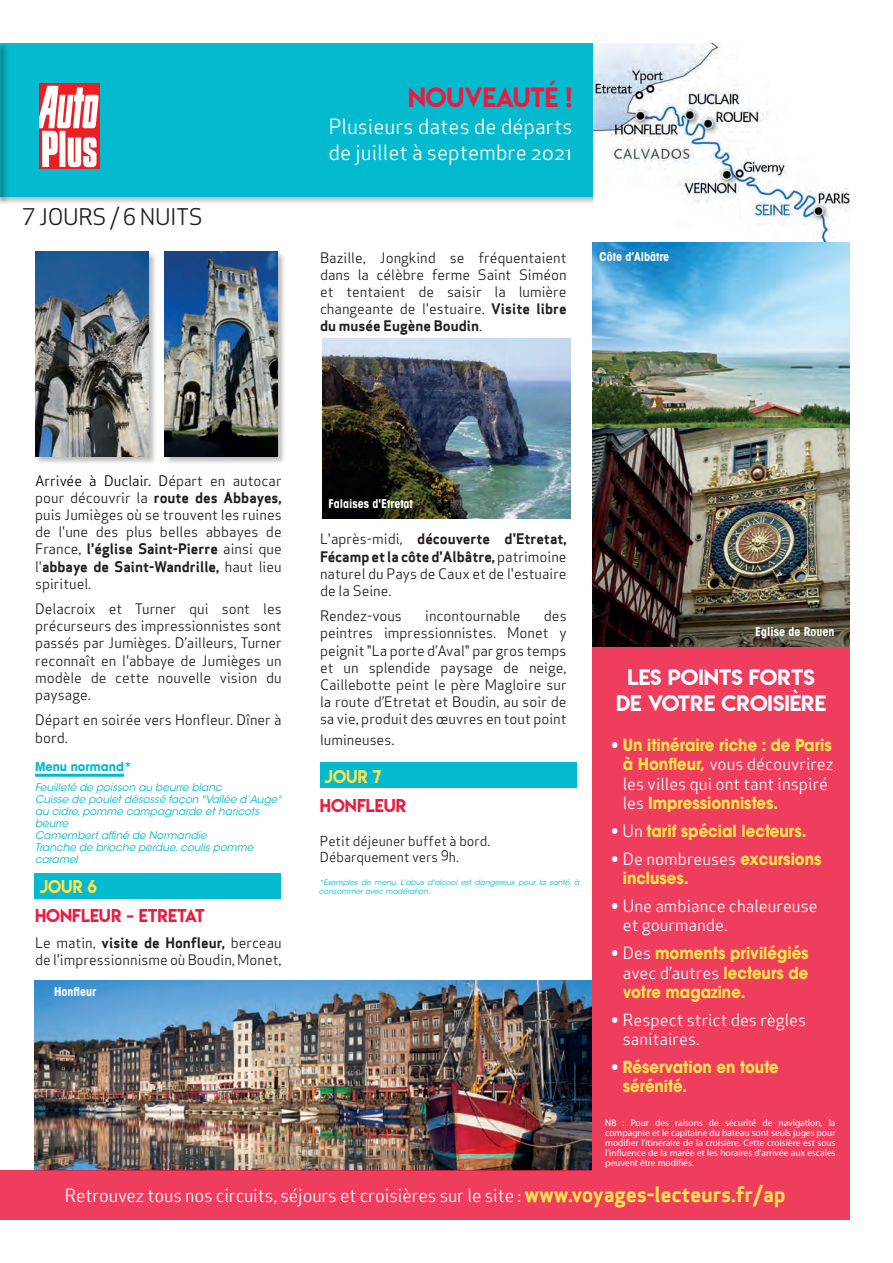
<style>
.page{position:relative;width:893px;height:1263px;background:#fff}
.page>*{position:absolute;margin:0;border:0;box-sizing:border-box;transform-origin:0 0}
.t1{font:24.75px "Lemon Milk";color:#ed1a40}
.t2{font:22.5px "Apex Sans Book T";letter-spacing:-.02em;color:#231f20}
.t3{font:20.55px/26.1px "Apex Sans Book ST";color:#fff}
.t4{font:19.95px/25.5px "Lemon Milk";color:#fff;text-align:center;scale:1.05 1}
.t5{font:18px "Apex Sans Book ST";letter-spacing:-.01em;color:#fff}
.t6{font:16.5px/19.5px "Apex Sans Book ST";color:#fff}
.t7{font:700 16.5px/19.5px "ITC Avant Garde Std";color:#ffe34f;scale:.9 1}
.t8{font:16.5px "Lemon Milk";color:#ed1a40}
.t9{font:16.5px "Lemon Milk";color:#ffe34f;scale:.95 1}
.t10{font:14.25px/17.1px "Apex Sans Book ST";color:#231f20}
.t11{font:14.25px/17.1px "Apex Sans Bold ST";color:#231f20}
.t12{font:14.25px "Apex Sans Book ST";color:#000}
.t13{font:13.5px/16.2px "Apex Sans Book ST";color:#231f20}
.t14{font:700 condensed 12px "ITC Avant Garde Std";color:#fff}
.t15{font:700 12px "ITC Avant Garde Std";color:#03bace;scale:.95 1}
.t16{font:italic 10.5px/12px "ITC Avant Garde Std";color:#03bace}
.t17{font:9.45px/10.2px "Myriad Pro";color:#fff;text-align:justify}
.t18{font:italic 7.5px/9px "ITC Avant Garde Std";color:#03bace}
.s1{font-family:"Apex Sans Bold ST"}
.s2{font-family:"Apex Sans Book ST"}
.s3{color:#231f20}
.s4{font-stretch:condensed;color:#fff}
.s5{font-family:"ITC Avant Garde Std";font-weight:700;color:#ffe34f}
.s6{font-family:"Apex Sans Book ST";font-weight:400;color:#fff}
.s7{font-family:"ITC Avant Garde Std";font-weight:700;font-stretch:condensed}
.s8{font-family:"Apex Sans Bold ST";font-size:21px;color:#ffe34f}
</style>
<div class="page">
<img style="left:34px;top:980px;width:558px;height:190px">
<div style="left:0;top:42px;width:858px;height:164px;background:#231f20;opacity:.3"></div>
<div style="left:0;top:43px;width:849px;height:154px;background:#03bace"></div>
<div style="left:320px;top:762px;width:256px;height:26px;background:#03bace"></div>
<div style="left:0;top:42px;width:9px;height:164px;background:#231f20;opacity:.3"></div>
<div style="left:34px;top:873px;width:247px;height:25px;background:#03bace"></div>
<div style="left:592px;top:645px;width:258px;height:525px;background:#ef3d5d"></div>
<div style="left:0;top:1170px;width:850px;height:51px;background:#ef3d5d"></div>
<hr style="left:35px;top:774px;width:89px;height:3px;background:#03bace">
<div style="left:35px;top:252px;width:122px;height:213px;background:#231f20;opacity:.3"></div>
<img style="left:35px;top:252px;width:113px;height:204px">
<div style="left:164px;top:252px;width:123px;height:213px;background:#231f20;opacity:.3"></div>
<img style="left:165px;top:252px;width:112px;height:204px">
<div style="left:39px;top:83px;width:61px;height:86px;background:#ee1d23"></div>
<svg style="left:39px;top:86px;width:60px;height:81px"></svg>
<img style="left:322px;top:338px;width:248px;height:181px">
<img style="left:593px;top:43px;width:257px;height:199px">
<img style="left:593px;top:242px;width:257px;height:186px">
<img style="left:592px;top:428px;width:258px;height:218px">
<div style="left:0;top:0;width:893px;height:43px;background:#fff"></div>
<div style="left:0;top:1220px;width:893px;height:43px;background:#fff"></div>
<div style="left:850px;top:6px;width:43px;height:1257px;background:#fff"></div>
<h2 class="t2" style="left:22px;top:202px;width:182px">7 JOURS / 6 NUITS</h2>
<h1 class="t1" style="left:408px;top:80px;width:166px">NOUVEAUTÉ !</h1>
<h3 class="t3" style="left:329px;top:113px;width:245px">Plusieurs dates de départs de juillet à septembre 2021</h3>
<p class="t10" style="left:320px;top:249px;width:248px;text-align:justify">Bazille, Jongkind se fréquentaient dans la célèbre ferme Saint Siméon et tentaient de saisir la lumière changeante de l'estuaire. <span class="s1">Visite libre</span></p>
<p class="t11" style="left:320px;top:317px;width:164px">du musée Eugène Boudin<span class="s2">.</span></p>
<p class="t14" style="left:600px;top:249px;width:71px">Côte d’Albâtre</p>
<p class="t12" style="left:35px;top:472px;width:248px">Arrivée à Duclair. D<span class="s3">épart en autocar</span></p>
<p class="t11" style="left:35px;top:489px;width:248px"><span class="s2">pour découvrir la</span> route des Abbayes,</p>
<p class="t10" style="left:35px;top:506px;width:248px">puis Jumièges où se trouvent les ruines de l'une des plus belles abbayes de</p>
<p class="t11" style="left:35px;top:540px;width:248px"><span class="s2">France,</span> l'église Saint-Pierre <span class="s2">ainsi que l'</span>abbaye de Saint-Wandrille, <span class="s2">haut lieu</span></p>
<p class="t10" style="left:35px;top:570px;width:248px;line-height:25.7px">spirituel.<br>Delacroix et Turner qui sont les</p>
<p class="t10" style="left:35px;top:617px;width:248px;text-align:justify">précurseurs des impressionnistes sont passés par Jumièges. D’ailleurs, Turner reconnaît en l'abbaye de Jumièges un modèle de cette nouvelle vision du paysage.</p>
<p class="t10" style="left:35px;top:711px;width:248px;line-height:18px">Départ en soirée vers Honfleur. Dîner à bord.</p>
<p class="t15" style="left:35px;top:758px;width:103px">Menu normand*</p>
<p class="t16" style="left:35px;top:782px;width:248px">Feuilleté de poisson au beurre blanc<br>Cuisse de poulet désossé façon "Vallée d’Auge" au cidre, pomme campagnarde et haricots beurre<br>Camembert affiné de Normandie<br>Tranche de brioche perdue, coulis pomme caramel</p>
<p class="t9" style="left:39px;top:874px;width:62px">JOUR 6</p>
<p class="t8" style="left:35px;top:904px;width:171px">HONFLEUR - ETRETAT</p>
<p class="t11" style="left:35px;top:934px;width:248px"><span class="s2">Le matin,</span> visite de Honfleur, <span class="s2">berceau</span></p>
<p class="t10" style="left:35px;top:951px;width:248px">de l'impressionnisme où Boudin, Monet,</p>
<p class="t14" style="left:54px;top:984px;width:43px">Honfleur</p>
<p class="t14" style="left:329px;top:496px;width:86px">Falaises d'Etretat</p>
<p class="t11" style="left:320px;top:530px;width:248px"><span class="s2">L'après-midi,</span> découverte d'Etretat,<br>Fécamp et la côte d'Albâtre, <span class="s2">patrimoine</span></p>
<p class="t10" style="left:320px;top:565px;width:248px">naturel du Pays de Caux et de l'estuaire de la Seine.</p>
<p class="t10" style="left:320px;top:607px;width:83px">Rendez-vous</p>
<p class="t10" style="left:425px;top:607px;width:97px">incontournable</p>
<p class="t10" style="left:320px;top:607px;width:248px;text-align:justify;text-indent:224px">des peintres impressionnistes. Monet y peignit "La porte d’Aval" par gros temps et un splendide paysage de neige, Caillebotte peint le père Magloire sur la route d’Etretat et Boudin, au soir de sa vie, produit des œuvres en tout point</p>
<p class="t10" style="left:320px;top:731px;width:76px">lumineuses.</p>
<p class="t9" style="left:324px;top:765px;width:62px">JOUR 7</p>
<p class="t8" style="left:320px;top:794px;width:88px">HONFLEUR</p>
<p class="t13" style="left:320px;top:832px;width:172px">Petit déjeuner buffet à bord.<br>Débarquement vers 9h.</p>
<p class="t18" style="left:319px;top:878px;width:262px">*Exemples de menu. L'abus d'alcool est dangereux pour la santé, à consommer avec modération.</p>
<p class="t14" style="left:755px;top:624px;width:81px">Eglise de Rouen</p>
<h3 class="t4" style="left:616px;top:664px;width:202px">LES POINTS FORTS<br>DE VOTRE CROISIÈRE</h3>
<p class="t7" style="left:611px;top:735px;width:247px"><span class="s4">•</span> Un itinéraire riche : de Paris</p>
<p class="t6" style="left:623px;top:754px;width:212px"><span class="s5">à Honfleur,</span> vous découvrirez les villes qui ont tant inspiré</p>
<p class="t7" style="left:623px;top:793px;width:174px"><span class="s6">les</span> Impressionnistes.</p>
<p class="t7" style="left:611px;top:821px;width:218px"><span class="s4">•</span> <span class="s6">Un</span> tarif spécial lecteurs.</p>
<p class="t6" style="left:611px;top:849px;width:212px"><span class="s7">•</span> De nombreuses <span class="s5">excursions</span></p>
<p class="t7" style="left:623px;top:868px;width:75px">incluses.</p>
<p class="t6" style="left:623px;top:896px;width:196px;text-indent:-12px"><span class="s7">•</span> Une ambiance chaleureuse et gourmande.</p>
<p class="t7" style="left:611px;top:943px;width:221px"><span class="s4">•</span> <span class="s6">Des</span> moments privilégiés</p>
<p class="t6" style="left:623px;top:962px;width:187px">avec d’autres <span class="s5">lecteurs de</span></p>
<p class="t7" style="left:623px;top:982px;width:138px">votre magazine.</p>
<p class="t6" style="left:623px;top:1010px;width:185px;text-indent:-12px"><span class="s7">•</span> Respect strict des règles sanitaires.</p>
<p class="t7" style="left:623px;top:1057px;width:175px;text-indent:-12px"><span class="s4">•</span> Réservation en toute sérénité.</p>
<p class="t17" style="left:605px;top:1117px;width:232px">NB : Pour des raisons de sécurité de navigation, la compagnie et le capitaine du bateau sont seuls juges pour modifier l'itinéraire de la croisière. Cette croisière est sous l'influence de la marée et les horaires d'arrivée aux escales peuvent être modifiés.</p>
<p class="t5" style="left:65px;top:1184px;width:722px">Retrouvez tous nos circuits, séjours et croisières sur le site : <span class="s8">www.voyages-lecteurs.fr/ap</span></p>
</div>
